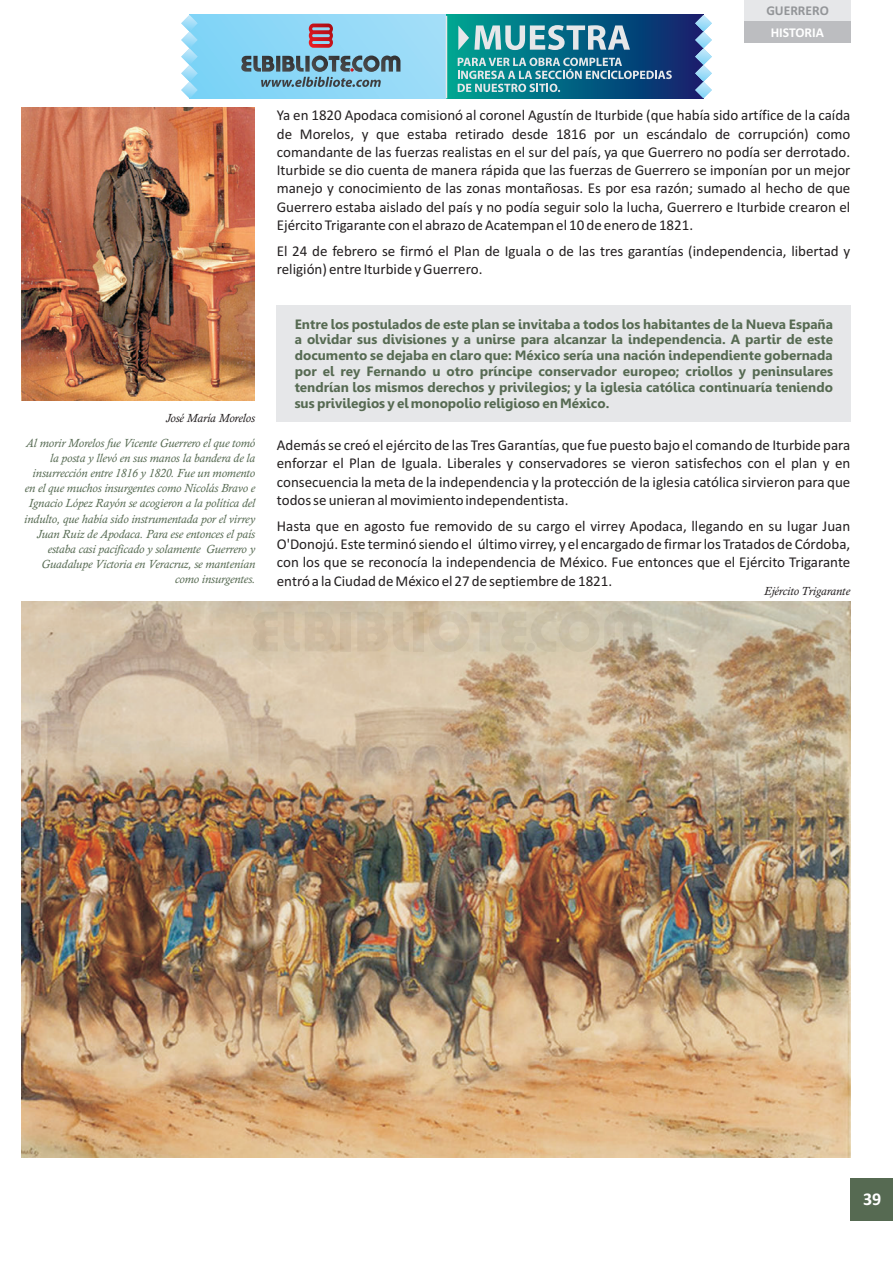
<style>
.page{position:relative;width:893px;height:1263px;background:#fff}
.page>*{position:absolute;margin:0;border:0;box-sizing:border-box;transform-origin:0 0}
.t1{font:700 18px "Calibri";color:#fff}
.t2{font:15px/18.3px "Calibri";color:#231f20;text-align:justify}
.t3{font:700 13.5px/15.8px "Gisha";color:#566a52;text-align:justify}
.t4{font:700 13.5px "Calibri";color:#939598}
.t5{font:700 13.5px "Calibri";color:#fff}
.t6{font:italic 12px/15.1px "Calisto";color:#566a52;text-align:right}
.t7{font:italic 12px "Calisto";color:#231f20}
</style>
<div class="page">
<div style="left:277px;top:305px;width:574px;height:117px;background:#e6e7e9"></div>
<div style="left:850px;top:1178px;width:43px;height:43px;background:#566a52"></div>
<div style="left:744px;top:0;width:106px;height:21px;background:#e6e7e9"></div>
<div style="left:744px;top:21px;width:106px;height:22px;background:#bcbdc0"></div>
<img style="left:21px;top:601px;width:829px;height:556px">
<img style="left:21px;top:108px;width:234px;height:293px">
<svg style="left:198px;top:15px;width:248px;height:83px;background:#8fd8f6"></svg>
<svg style="left:249px;top:612px;width:29px;height:39px"></svg>
<svg style="left:284px;top:612px;width:56px;height:39px;background:#d0bea3"></svg>
<div style="left:340px;top:612px;width:11px;height:39px;background:#cfbba0"></div>
<svg style="left:357px;top:612px;width:52px;height:39px;background:#d0bea3"></svg>
<svg style="left:413px;top:612px;width:11px;height:39px"></svg>
<svg style="left:429px;top:611px;width:223px;height:41px;background:#cbbfa7"></svg>
<div style="left:446px;top:15px;width:257px;height:83px;background:linear-gradient(to right,#00a795,#0d1e6e)"></div>
<svg style="left:181px;top:15px;width:17px;height:83px"></svg>
<svg style="left:695px;top:15px;width:17px;height:83px"></svg>
<svg style="left:309px;top:24px;width:24px;height:24px"></svg>
<svg style="left:240px;top:56px;width:160px;height:31px;background:#6d98ab"></svg>
<svg style="left:458px;top:58px;width:214px;height:34px;background:#3d859c"></svg>
<svg style="left:458px;top:25px;width:172px;height:25px;background:#6faab6"></svg>
<hr style="left:446px;top:16px;width:1px;height:82px;background:#e6e7e9">
<p class="t4" style="left:766px;top:5px;width:64px">GUERRERO</p>
<p class="t5" style="left:771px;top:27px;width:55px">HISTORIA</p>
<p class="t2" style="left:277px;top:107px;width:575px">Ya en 1820 Apodaca comisionó al coronel Agustín de Iturbide (que había sido artífice de la caída de Morelos, y que estaba retirado desde 1816 por un escándalo de corrupción) como comandante de las fuerzas realistas en el sur del país, ya que Guerrero no podía ser derrotado.<br>Iturbide se dio cuenta de manera rápida que las fuerzas de Guerrero se imponían por un mejor manejo y conocimiento de las zonas montañosas. Es por esa razón; sumado al hecho de que Guerrero estaba aislado del país y no podía seguir solo la lucha, Guerrero e Iturbide crearon el Ejército Trigarante con el abrazo de Acatempan el 10 de enero de 1821.</p>
<p class="t2" style="left:277px;top:243px;width:575px">El 24 de febrero se firmó el Plan de Iguala o de las tres garantías (independencia, libertad y religión) entre Iturbide y Guerrero.</p>
<p class="t7" style="left:166px;top:413px;width:91px">José María Morelos</p>
<p class="t3" style="left:295px;top:317px;width:540px">Entre los postulados de este plan se invitaba a todos los habitantes de la Nueva España a olvidar sus divisiones y a unirse para alcanzar la independencia. A partir de este documento se dejaba en claro que: México sería una nación independiente gobernada por el rey Fernando u otro príncipe conservador europeo; criollos y peninsulares tendrían los mismos derechos y privilegios; y la iglesia católica continuaría teniendo sus privilegios y el monopolio religioso en México.</p>
<p class="t6" style="left:24px;top:436px;width:232px">Al morir Morelos fue Vicente Guerrero el que tomó la posta y llevó en sus manos la bandera de la insurrección entre 1816 y 1820. Fue un momento en el que muchos insurgentes como Nicolás Bravo e Ignacio López Rayón se acogieron a la política del indulto, que había sido instrumentada por el virrey Juan Ruiz de Apodaca. Para ese entonces el país estaba casi pacificado y solamente Guerrero y Guadalupe Victoria en Veracruz, se mantenían como insurgentes.</p>
<p class="t2" style="left:277px;top:437px;width:575px">Además se creó el ejército de las Tres Garantías, que fue puesto bajo el comando de Iturbide para enforzar el Plan de Iguala. Liberales y conservadores se vieron satisfechos con el plan y en consecuencia la meta de la independencia y la protección de la iglesia católica sirvieron para que todos se unieran al movimiento independentista.</p>
<p class="t2" style="left:277px;top:518px;width:575px">Hasta que en agosto fue removido de su cargo el virrey Apodaca, llegando en su lugar Juan O'Donojú. Este terminó siendo el último virrey, y el encargado de firmar los Tratados de Córdoba, con los que se reconocía la independencia de México. Fue entonces que el Ejército Trigarante entró a la Ciudad de México el 27 de septiembre de 1821.</p>
<p class="t7" style="left:764px;top:587px;width:87px">Ejército Trigarante</p>
<p class="t1" style="left:863px;top:1191px;width:20px">39</p>
</div>
